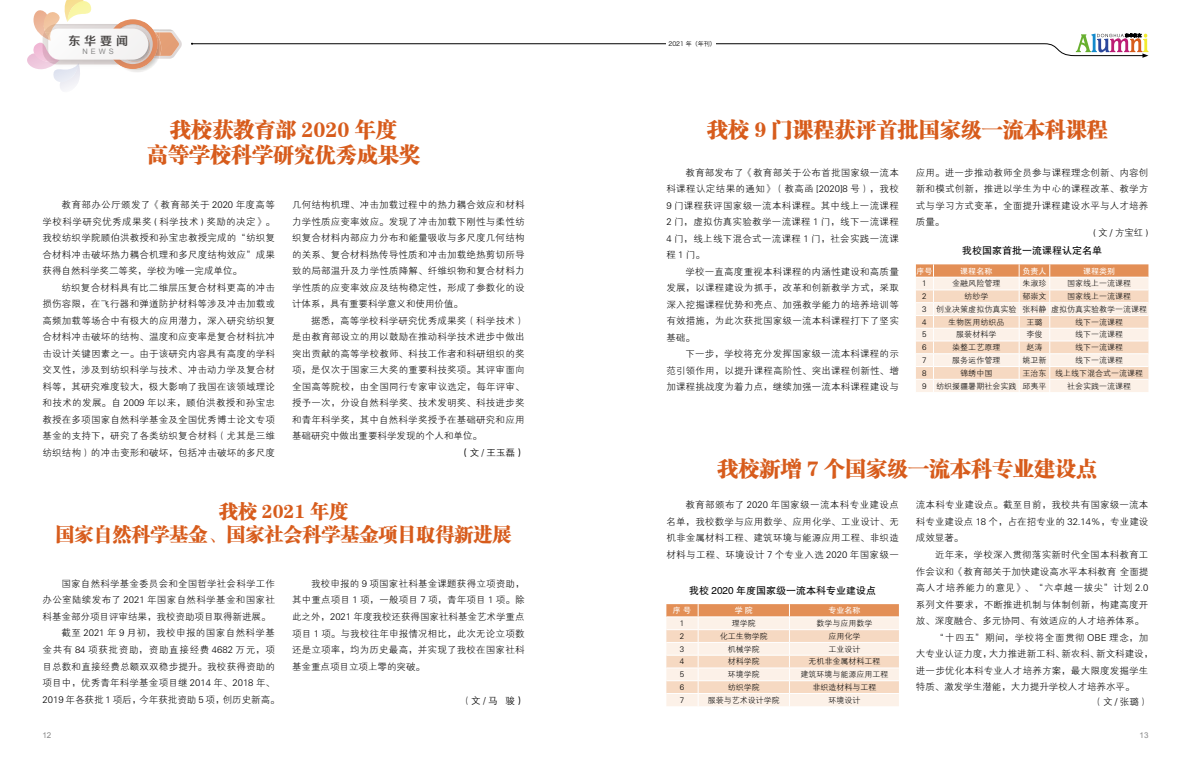
<style>
.page{position:relative;width:1191px;height:766px;background:#fff}
.page>*{position:absolute;margin:0;border:0;box-sizing:border-box;transform-origin:0 0}
.t1{font:21px "FZCSK GBK1 0";color:#d75c1c}
.t2{font:19px/22.8px "FZCSK GBK1 0";color:#d75c1c;text-align:center}
.t3{font:12px "FZZZHONGJW GB1 0";color:#4c4948}
.t4{font:10px "FZHTK GBK1 0";color:#000}
.t5{font:9.5px/16.5px "FZXH1 K GBK1 0";letter-spacing:.02em;color:#000;text-align:justify}
.t6{font:9.5px "FZXH1 K GBK1 0";color:#000}
.t7{font:9.5px "FZXH1 K GBK1 0";letter-spacing:.045em;color:#000}
.t8{font:9.5px "FZXH1 K GBK1 0";letter-spacing:.04em;color:#000}
.t9{font:9.5px "FZXH1 K GBK1 0";letter-spacing:.075em;color:#000}
.t10{font:9.5px "FZXH1 K GBK1 0";letter-spacing:.06em;color:#000}
.t11{font:9.5px "FZZDXK GBK1 0";color:#000}
.t12{font:8px/12.8px "FZXH1 K GBK1 0";color:#000}
.t13{font:8px "FZHTK GBK1 0";color:#fff}
.t14{font:8px "Arial";color:#898989}
.t15{font:7.5px "Arial";color:#898989}
.t16{font:6px "Ming Hei R";color:#000}
.s1{font-family:"FZXH1 K GBK1 0"}
</style>
<div class="page">
<svg style="left:191px;top:34px;width:957px;height:24px"></svg>
<div style="left:666px;top:41px;width:49px;height:6px;background:#fff"></div>
<svg style="left:27px;top:0;width:155px;height:90px"></svg>
<svg style="left:916px;top:264px;width:232px;height:128px;background:#f7e0ce"></svg>
<svg style="left:666px;top:604px;width:233px;height:102px;background:#f7decb"></svg>
<p class="t3" style="left:68px;top:35px;width:61px">东 华 要 闻</p>
<p class="t15" style="left:83px;top:47px;width:33px">NEWS</p>
<p class="t16" style="left:668px;top:40px;width:49px">2021 年（年刊）</p>
<h1 class="t1" style="left:170px;top:118px;width:228px">我校获教育部 2020 年度</h1>
<h1 class="t1" style="left:707px;top:118px;width:402px">我校 9 门课程获评首批国家级一流本科课程</h1>
<h1 class="t1" style="left:147px;top:143px;width:274px">高等学校科学研究优秀成果奖</h1>
<p class="t5" style="left:666px;top:164px;width:234px;text-indent:19px">教育部发布了《教育部关于公布首批国家级一流本科课程认定结果的通知》（教高函 [2020]8 号），我校9 门课程获评国家级一流本科课程。其中线上一流课程2 门，虚拟仿真实验教学一流课程 1 门，线下一流课程4 门，线上线下混合式一流课程 1 门，社会实践一流课程1门。</p>
<p class="t5" style="left:666px;top:263px;width:234px;text-indent:19px">学校一直高度重视本科课程的内涵性建设和高质量发展，以课程建设为抓手，改革和创新教学方式，采取深入挖掘课程优势和亮点、加强教学能力的培养培训等有效措施，为此次获批国家级一流本科课程打下了坚实基础。</p>
<p class="t5" style="left:666px;top:346px;width:234px;text-indent:19px">下一步，学校将充分发挥国家级一流本科课程的示范引领作用，以提升课程高阶性、突出课程创新性、增加课程挑战度为着力点，继续加强一流本科课程建设与</p>
<p class="t5" style="left:916px;top:164px;width:234px">应用。进一步推动教师全员参与课程理念创新、内容创新和模式创新，推进以学生为中心的课程改革、教学方式与学习方式变革，全面提升课程建设水平与人才培养质量。</p>
<p class="t5" style="left:1093px;top:224px;width:57px">(文/方宝红)</p>
<p class="t5" style="left:43px;top:197px;width:234px;text-indent:19px">教育部办公厅颁发了《教育部关于 2020 年度高等学校科学研究优秀成果奖 ( 科学技术 ) 奖励的决定》。我校纺织学院顾伯洪教授和孙宝忠教授完成的“纺织复合材料冲击破坏热力耦合机理和多尺度结构效应”成果获得自然科学奖二等奖，学校为唯一完成单位。</p>
<p class="t5" style="left:43px;top:279px;width:234px;text-indent:19px">纺织复合材料具有比二维层压复合材料更高的冲击损伤容限，在飞行器和弹道防护材料等涉及冲击加载或高频加载等场合中有极大的应用潜力，深入研究纺织复合材料冲击破坏的结构、温度和应变率是复合材料抗冲击设计关键因素之一。由于该研究内容具有高度的学科交叉性，涉及到纺织科学与技术、冲击动力学及复合材料等，其研究难度较大，极大影响了我国在该领域理论和技术的发展。自 2009 年以来，顾伯洪教授和孙宝忠教授在多项国家自然科学基金及全国优秀博士论文专项基金的支持下，研究了各类纺织复合材料（尤其是三维纺织结构）的冲击变形和破坏，包括冲击破坏的多尺度</p>
<p class="t5" style="left:292px;top:197px;width:234px">几何结构机理、冲击加载过程中的热力耦合效应和材料力学性质应变率效应。发现了冲击加载下刚性与柔性纺织复合材料内部应力分布和能量吸收与多尺度几何结构的关系、复合材料热传导性质和冲击加载绝热剪切所导致的局部温升及力学性质降解、纤维织物和复合材料力学性质的应变率效应及结构稳定性，形成了参数化的设计体系，具有重要科学意义和使用价值。</p>
<p class="t5" style="left:292px;top:312px;width:234px;text-indent:19px">据悉，高等学校科学研究优秀成果奖（科学技术）是由教育部设立的用以鼓励在推动科学技术进步中做出突出贡献的高等学校教师、科技工作者和科研组织的奖项，是仅次于国家三大奖的重要科技奖项。其评审面向全国高等院校，由全国同行专家审议选定，每年评审、授予一次，分设自然科学奖、技术发明奖、科技进步奖和青年科学奖，其中自然科学奖授予在基础研究和应用基础研究中做出重要科学发现的个人和单位。</p>
<p class="t11" style="left:460px;top:447px;width:66px">（文 / 王玉磊）</p>
<p class="t4" style="left:962px;top:245px;width:142px">我校国家首批一流课程认定名单</p>
<p class="t13" style="left:916px;top:266px;width:17px">序号</p>
<p class="t13" style="left:960px;top:266px;width:33px">课程名称</p>
<p class="t13" style="left:1022px;top:266px;width:25px">负责人</p>
<p class="t13" style="left:1083px;top:266px;width:33px">课程类别</p>
<p class="t12" style="left:922px;top:277px;width:6px">1</p>
<p class="t12" style="left:952px;top:277px;width:49px">金融风险管理</p>
<p class="t12" style="left:1022px;top:277px;width:25px">朱淑珍</p>
<p class="t12" style="left:1067px;top:277px;width:65px">国家线上一流课程</p>
<p class="t12" style="left:922px;top:290px;width:6px">2</p>
<p class="t12" style="left:964px;top:290px;width:25px">纺纱学</p>
<p class="t12" style="left:1022px;top:290px;width:25px">郁崇文</p>
<p class="t12" style="left:922px;top:290px;width:226px;text-indent:145px">国家线上一流课程<br>3 创业决策虚拟仿真实验 张科静 虚拟仿真实验教学一流课程<br>4</p>
<p class="t12" style="left:948px;top:315px;width:57px">生物医用纺织品</p>
<p class="t12" style="left:1026px;top:315px;width:17px">王璐</p>
<p class="t12" style="left:1075px;top:315px;width:49px">线下一流课程</p>
<p class="t12" style="left:922px;top:328px;width:6px">5</p>
<p class="t12" style="left:956px;top:328px;width:41px">服装材料学</p>
<p class="t12" style="left:1026px;top:328px;width:17px">李俊</p>
<p class="t12" style="left:1075px;top:328px;width:49px">线下一流课程</p>
<p class="t12" style="left:922px;top:341px;width:6px">6</p>
<p class="t12" style="left:952px;top:341px;width:49px">染整工艺原理</p>
<p class="t12" style="left:1026px;top:341px;width:17px">赵涛</p>
<p class="t12" style="left:1075px;top:341px;width:49px">线下一流课程</p>
<p class="t12" style="left:922px;top:354px;width:6px">7</p>
<p class="t12" style="left:952px;top:354px;width:49px">服务运作管理</p>
<p class="t12" style="left:1022px;top:354px;width:25px">姚卫新</p>
<p class="t12" style="left:1075px;top:354px;width:49px">线下一流课程</p>
<p class="t12" style="left:922px;top:366px;width:6px">8</p>
<p class="t12" style="left:960px;top:366px;width:33px">锦绣中国</p>
<p class="t12" style="left:922px;top:366px;width:222px;text-indent:100px">王治东 线上线下混合式一流课程<br>9 纺织援疆暑期社会实践 邱夷平</p>
<p class="t12" style="left:1067px;top:379px;width:65px">社会实践一流课程</p>
<h1 class="t1" style="left:717px;top:456px;width:381px">我校新增 7 个国家级一流本科专业建设点</h1>
<h2 class="t2" style="left:55px;top:500px;width:457px">我校 2021 年度<br>国家自然科学基金、国家社会科学基金项目取得新进展</h2>
<p class="t5" style="left:62px;top:575px;width:215px">国家自然科学基金委员会和全国哲学社会科学工作</p>
<p class="t8" style="left:43px;top:594px;width:234px">办公室陆续发布了 2021 年国家自然科学基金和国家社</p>
<p class="t6" style="left:43px;top:611px;width:229px">科基金部分项目评审结果，我校资助项目取得新进展。</p>
<p class="t7" style="left:62px;top:627px;width:215px">截至 2021 年 9 月初，我校申报的国家自然科学基</p>
<p class="t9" style="left:43px;top:644px;width:234px">金共有 84 项获批资助，资助直接经费 4682 万元，项</p>
<p class="t5" style="left:43px;top:658px;width:234px">目总数和直接经费总额双双稳步提升。我校获得资助的</p>
<p class="t5" style="left:43px;top:674px;width:234px">项目中，优秀青年科学基金项目继 2014 年、2018 年、</p>
<p class="t6" style="left:43px;top:693px;width:239px">2019 年各获批 1 项后，今年获批资助 5 项，创历史新高。</p>
<p class="t5" style="left:292px;top:575px;width:234px;text-indent:19px">我校申报的 9 项国家社科基金课题获得立项资助，其中重点项目 1 项，一般项目 7 项，青年项目 1 项。除此之外，2021 年度我校还获得国家社科基金艺术学重点项目 1 项。与我校往年申报情况相比，此次无论立项数还是立项率，均为历史最高，并实现了我校在国家社科基金重点项目立项上零的突破。</p>
<p class="t11" style="left:462px;top:695px;width:64px"><span class="s1">（</span>文 / 马 骏）</p>
<p class="t5" style="left:666px;top:497px;width:234px;text-indent:19px">教育部颁布了 2020 年国家级一流本科专业建设点名单，我校数学与应用数学、应用化学、工业设计、无机非金属材料工程、建筑环境与能源应用工程、非织造材料与工程、环境设计 7 个专业入选 2020 年国家级一</p>
<p class="t4" style="left:689px;top:585px;width:189px">我校 2020 年度国家级一流本科专业建设点</p>
<p class="t13" style="left:673px;top:606px;width:20px">序 号</p>
<p class="t13" style="left:734px;top:606px;width:20px">学 院</p>
<p class="t13" style="left:828px;top:606px;width:33px">专业名称</p>
<p class="t12" style="left:680px;top:617px;width:6px">1</p>
<p class="t12" style="left:732px;top:617px;width:25px">理学院</p>
<p class="t12" style="left:816px;top:617px;width:57px">数学与应用数学</p>
<p class="t12" style="left:680px;top:629px;width:6px">2</p>
<p class="t12" style="left:720px;top:629px;width:49px">化工生物学院</p>
<p class="t12" style="left:828px;top:629px;width:33px">应用化学</p>
<p class="t12" style="left:680px;top:642px;width:6px">3</p>
<p class="t12" style="left:728px;top:642px;width:33px">机械学院</p>
<p class="t12" style="left:828px;top:642px;width:33px">工业设计</p>
<p class="t12" style="left:680px;top:655px;width:6px">4</p>
<p class="t12" style="left:728px;top:655px;width:33px">材料学院</p>
<p class="t12" style="left:808px;top:655px;width:73px">无机非金属材料工程</p>
<p class="t12" style="left:680px;top:668px;width:6px">5</p>
<p class="t12" style="left:728px;top:668px;width:33px">环境学院</p>
<p class="t12" style="left:800px;top:668px;width:89px">建筑环境与能源应用工程</p>
<p class="t12" style="left:680px;top:680px;width:6px">6</p>
<p class="t12" style="left:728px;top:680px;width:33px">纺织学院</p>
<p class="t12" style="left:812px;top:680px;width:65px">非织造材料与工程</p>
<p class="t12" style="left:680px;top:693px;width:6px">7</p>
<p class="t12" style="left:708px;top:693px;width:73px">服装与艺术设计学院</p>
<p class="t12" style="left:828px;top:693px;width:33px">环境设计</p>
<p class="t5" style="left:916px;top:497px;width:234px">流本科专业建设点。截至目前，我校共有国家级一流本科专业建设点 18 个，占在招专业的 32.14%，专业建设成效显著。</p>
<p class="t5" style="left:935px;top:546px;width:215px">近年来，学校深入贯彻落实新时代全国本科教育工</p>
<p class="t5" style="left:916px;top:563px;width:234px">作会议和《教育部关于加快建设高水平本科教育 全面提</p>
<p class="t7" style="left:916px;top:582px;width:234px">高人才培养能力的意见》、“六卓越一拔尖”计划 2.0</p>
<p class="t5" style="left:916px;top:596px;width:234px">系列文件要求，不断推进机制与体制创新，构建高度开</p>
<p class="t6" style="left:916px;top:615px;width:229px">放、深度融合、多元协同、有效适应的人才培养体系。</p>
<p class="t10" style="left:935px;top:632px;width:215px">“十四五”期间，学校将全面贯彻 OBE 理念，加</p>
<p class="t6" style="left:916px;top:648px;width:239px">大专业认证力度，大力推进新工科、新农科、新文科建设，</p>
<p class="t5" style="left:916px;top:662px;width:234px">进一步优化本科专业人才培养方案，最大限度发掘学生</p>
<p class="t6" style="left:916px;top:681px;width:220px">特质、激发学生潜能，大力提升学校人才培养水平。</p>
<p class="t5" style="left:1093px;top:693px;width:56px">（文 / 张璐）</p>
<p class="t14" style="left:43px;top:730px;width:10px">12</p>
<p class="t14" style="left:1139px;top:730px;width:10px">13</p>
</div>
